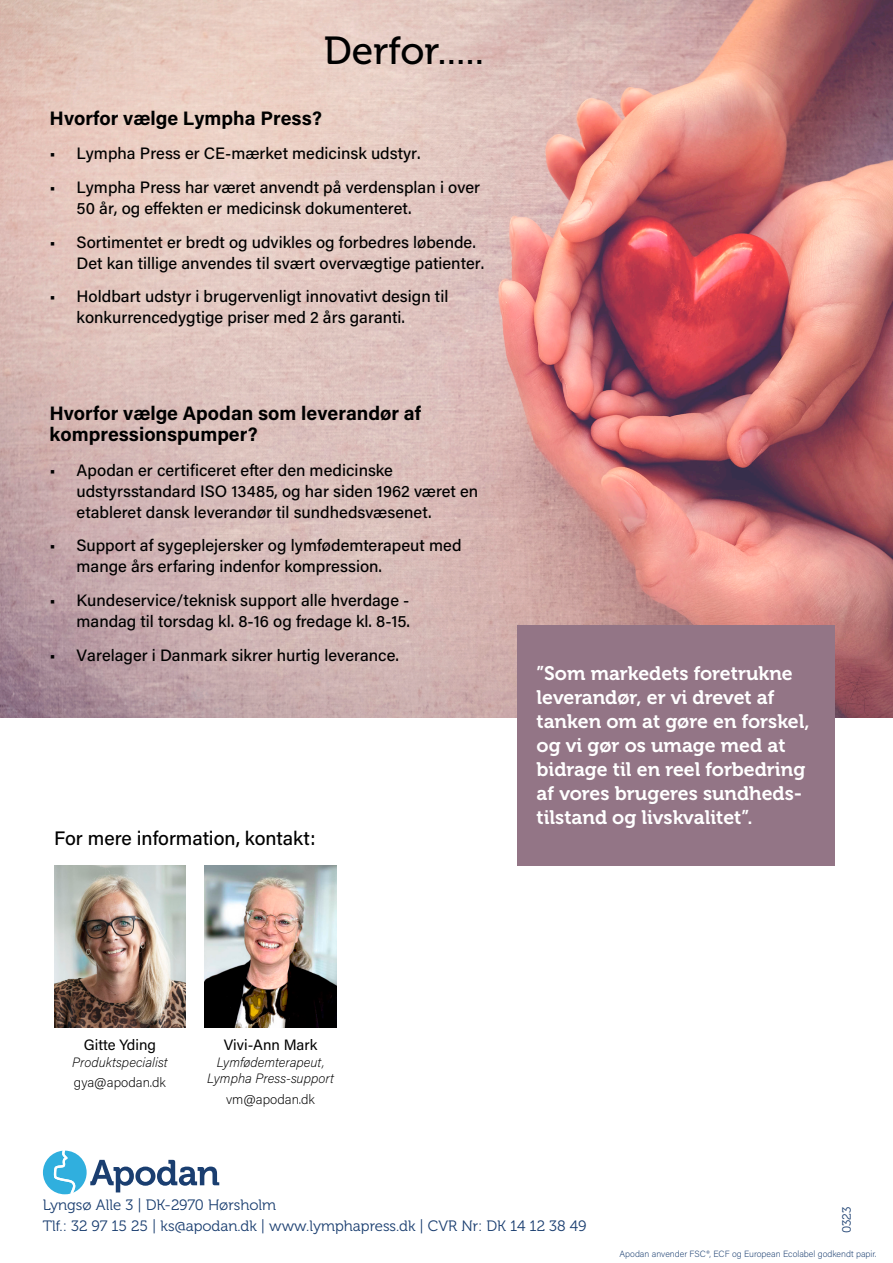
<style>
.page{position:relative;width:893px;height:1263px;background:#fff}
.page>*{position:absolute;margin:0;border:0;box-sizing:border-box;transform-origin:0 0}
.t1{font:39px "Museo 500";color:#000}
.t2{font:19.5px/24px "Museo 700";color:#fff}
.t3{font:700 19.5px/21px "Acumin Pro";color:#000}
.t4{font:500 19.5px "Acumin Pro";color:#000}
.t5{font:500 16.5px/21px "Acumin Pro";color:#000}
.t6{font:15px "Museo 300";color:#1a3e70}
.t7{font:15px "Acumin Pro";color:#000}
.t8{font:italic 200 13.5px/16.5px "Acumin Pro";color:#000;text-align:center}
.t9{font:200 13.5px "Acumin Pro";color:#000}
.t10{font:12px "Museo 300";color:#1a3e70}
.t11{font:200 9px "Acumin Pro";color:#1a3e70}
</style>
<div class="page">
<svg style="left:43px;top:1150px;width:176px;height:44px"></svg>
<img style="left:0;top:0;width:893px;height:717px">
<div style="left:517px;top:625px;width:318px;height:241px;background:#937586"></div>
<img style="left:54px;top:866px;width:132px;height:162px">
<img style="left:205px;top:866px;width:131px;height:162px">
<p class="t1" style="left:324px;top:30px;width:162px">Derfor.....</p>
<p class="t3" style="left:50px;top:106px;width:274px">Hvorfor vælge Lympha Press?</p>
<p class="t5" style="left:50px;top:142px;width:373px">• Lympha Press er CE-mærket medicinsk udstyr.</p>
<p class="t5" style="left:77px;top:176px;width:405px;text-indent:-27px">• Lympha Press har været anvendt på verdensplan i over<br>50 år, og effekten er medicinsk dokumenteret.</p>
<p class="t5" style="left:77px;top:231px;width:409px;text-indent:-27px">• Sortimentet er bredt og udvikles og forbedres løbende.<br>Det kan tillige anvendes til svært overvægtige patienter.</p>
<p class="t5" style="left:77px;top:285px;width:373px;text-indent:-27px">• Holdbart udstyr i brugervenligt innovativt design til konkurrencedygtige priser med 2 års garanti.</p>
<p class="t3" style="left:50px;top:402px;width:373px">Hvorfor vælge Apodan som leverandør af kompressionspumper?</p>
<p class="t5" style="left:77px;top:459px;width:403px;text-indent:-27px">• Apodan er certificeret efter den medicinske udstyrsstandard ISO 13485, og har siden 1962 været en etableret dansk leverandør til sundhedsvæsenet.</p>
<p class="t5" style="left:77px;top:534px;width:386px;text-indent:-27px">• Support af sygeplejersker og lymfødemterapeut med mange års erfaring indenfor kompression.</p>
<p class="t5" style="left:50px;top:589px;width:362px;text-align:right">• Kundeservice/teknisk support alle hverdage - mandag til torsdag kl. 8-16 og fredage kl. 8-15.</p>
<p class="t5" style="left:50px;top:644px;width:351px">• Varelager i Danmark sikrer hurtig leverance.</p>
<p class="t4" style="left:54px;top:825px;width:263px">For mere information, kontakt:</p>
<p class="t2" style="left:537px;top:661px;width:275px">”Som markedets foretrukne leverandør, er vi drevet af tanken om at gøre en forskel, og vi gør os umage med at bidrage til en reel forbedring af vores brugeres sundheds&shy;tilstand og livskvalitet”.</p>
<p class="t7" style="left:84px;top:1034px;width:74px">Gitte Yding</p>
<p class="t8" style="left:72px;top:1053px;width:97px">Produktspecialist</p>
<p class="t9" style="left:74px;top:1073px;width:94px">gya@apodan.dk</p>
<p class="t7" style="left:224px;top:1034px;width:95px">Vivi-Ann Mark</p>
<p class="t8" style="left:207px;top:1053px;width:128px">Lymfødemterapeut,<br>Lympha Press-support</p>
<p class="t9" style="left:226px;top:1089px;width:90px">vm@apodan.dk</p>
<p class="t6" style="left:43px;top:1197px;width:235px">Lyngsø Alle 3 | DK-2970 Hørsholm</p>
<p class="t6" style="left:43px;top:1218px;width:545px">Tlf.: 32 97 15 25 | ks@apodan.dk | www.lymphapress.dk | CVR Nr: DK 14 12 38 49</p>
<p class="t10" style="left:840px;top:1233px;width:28px;rotate:-90deg">0323</p>
<p class="t11" style="left:619px;top:1248px;width:259px">Apodan anvender FSC®, ECF og European Ecolabel godkendt papir.</p>
</div>
